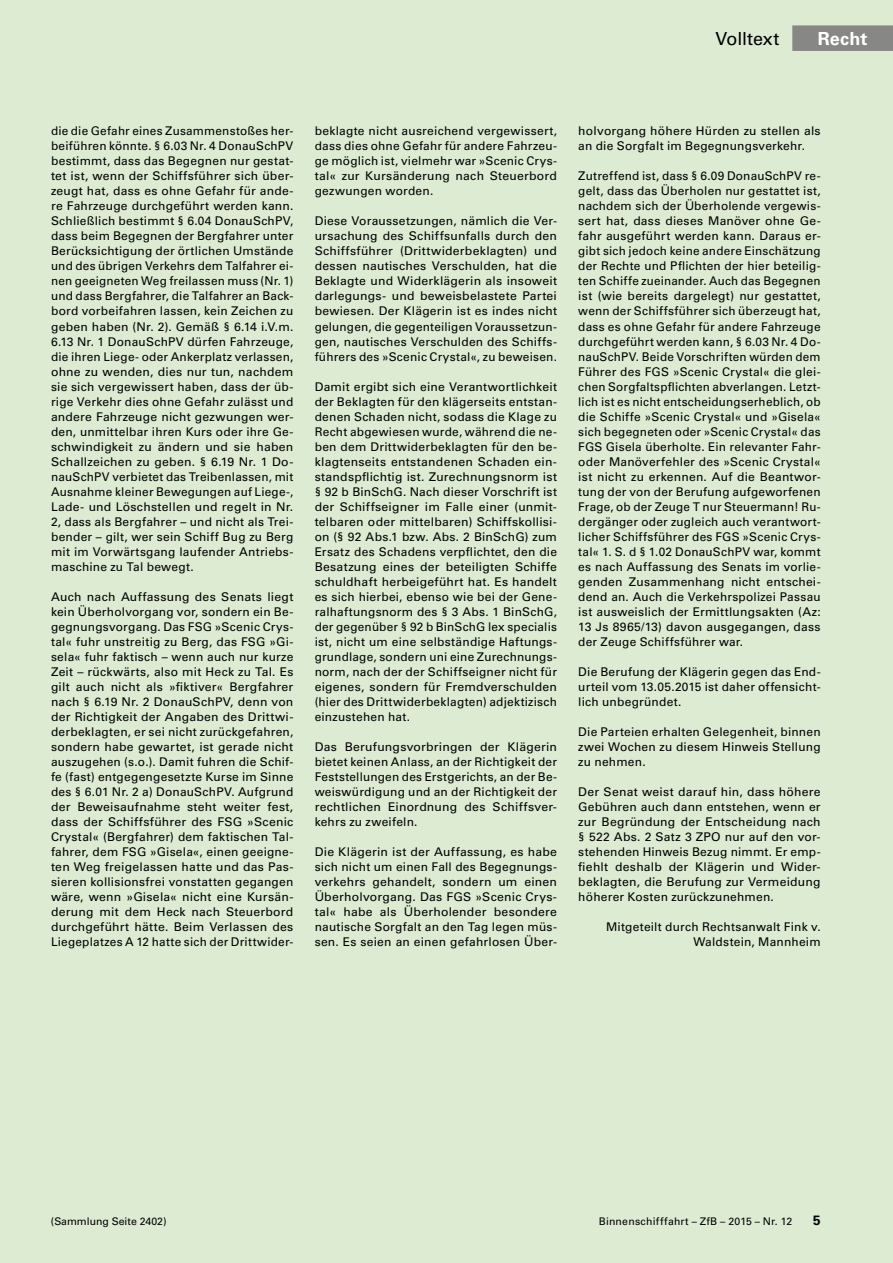
<style>
.page{position:relative;width:893px;height:1263px;background:#dcebd1}
.page>*{position:absolute;margin:0;border:0;box-sizing:border-box;transform-origin:0 0}
.t1{font:18px "Univers LT Std";letter-spacing:-.005em;color:#000}
.t2{font:700 18px "Univers LT Std";letter-spacing:.01em;color:#fff}
.t3{font:700 13.5px "Univers LT Std";color:#000}
.t4{font:12px/15px "Univers LT Std";letter-spacing:.015em;color:#000;text-align:justify}
.t5{font:10.5px "Univers LT Std";letter-spacing:.01em;color:#000}
</style>
<div class="page">
<div style="left:792px;top:25px;width:101px;height:26px;background:#878786"></div>
<h1 class="t1" style="left:715px;top:28px;width:66px">Volltext</h1>
<h1 class="t2" style="left:818px;top:28px;width:51px">Recht</h1>
<p class="t4" style="left:51px;top:124px;width:244px">die die Gefahr eines Zusammenstoßes her&shy;beiführen könnte. § 6.03 Nr. 4 DonauSchPV bestimmt, dass das Begegnen nur gestat&shy;tet ist, wenn der Schiffsführer sich über&shy;zeugt hat, dass es ohne Gefahr für ande&shy;re Fahrzeuge durchgeführt werden kann.<br>Schließlich bestimmt § 6.04 DonauSchPV, dass beim Begegnen der Bergfahrer unter Berücksichtigung der örtlichen Umstände und des übrigen Verkehrs dem Talfahrer ei&shy;nen geeigneten Weg freilassen muss (Nr. 1) und dass Bergfahrer, die Talfahrer an Back&shy;bord vorbeifahren lassen, kein Zeichen zu geben haben (Nr. 2). Gemäß § 6.14 i.V.m.<br>6.13 Nr. 1 DonauSchPV dürfen Fahrzeuge, die ihren Liege- oder Ankerplatz verlassen, ohne zu wenden, dies nur tun, nachdem sie sich vergewissert haben, dass der üb&shy;rige Verkehr dies ohne Gefahr zulässt und andere Fahrzeuge nicht gezwungen wer&shy;den, unmittelbar ihren Kurs oder ihre Ge&shy;schwindigkeit zu ändern und sie haben Schallzeichen zu geben. § 6.19 Nr. 1 Do&shy;nauSchPV verbietet das Treibenlassen, mit Ausnahme kleiner Bewegungen auf Liege-, Lade- und Löschstellen und regelt in Nr.<br>2, dass als Bergfahrer – und nicht als Trei&shy;bender – gilt, wer sein Schiff Bug zu Berg mit im Vorwärtsgang laufender Antriebs&shy;maschine zu Tal bewegt.</p>
<p class="t4" style="left:51px;top:589px;width:244px">Auch nach Auffassung des Senats liegt kein Überholvorgang vor, sondern ein Be&shy;gegnungsvorgang. Das FSG »Scenic Crys&shy;tal« fuhr unstreitig zu Berg, das FSG »Gi&shy;sela« fuhr faktisch – wenn auch nur kurze Zeit – rückwärts, also mit Heck zu Tal. Es gilt auch nicht als »fiktiver« Bergfahrer nach § 6.19 Nr. 2 DonauSchPV, denn von der Richtigkeit der Angaben des Drittwi&shy;derbeklagten, er sei nicht zurückgefahren, sondern habe gewartet, ist gerade nicht auszugehen (s.o.). Damit fuhren die Schif&shy;fe (fast) entgegengesetzte Kurse im Sinne des § 6.01 Nr. 2 a) DonauSchPV. Aufgrund der Beweisaufnahme steht weiter fest, dass der Schiffsführer des FSG »Scenic Crystal« (Bergfahrer) dem faktischen Tal&shy;fahrer, dem FSG »Gisela«, einen geeigne&shy;ten Weg freigelassen hatte und das Pas&shy;sieren kollisionsfrei vonstatten gegangen wäre, wenn »Gisela« nicht eine Kursän&shy;derung mit dem Heck nach Steuerbord durchgeführt hätte. Beim Verlassen des Liegeplatzes A 12 hatte sich der Drittwider-</p>
<p class="t4" style="left:315px;top:124px;width:244px">beklagte nicht ausreichend vergewissert, dass dies ohne Gefahr für andere Fahrzeu&shy;ge möglich ist, vielmehr war »Scenic Crys&shy;tal« zur Kursänderung nach Steuerbord gezwungen worden.</p>
<p class="t4" style="left:315px;top:214px;width:244px">Diese Voraussetzungen, nämlich die Ver&shy;ursachung des Schiffsunfalls durch den Schiffsführer (Drittwiderbeklagten) und dessen nautisches Verschulden, hat die Beklagte und Widerklägerin als insoweit darlegungs- und beweisbelastete Partei bewiesen. Der Klägerin ist es indes nicht gelungen, die gegenteiligen Voraussetzun&shy;gen, nautisches Verschulden des Schiffs&shy;führers des »Scenic Crystal«, zu beweisen.</p>
<p class="t4" style="left:315px;top:379px;width:244px">Damit ergibt sich eine Verantwortlichkeit der Beklagten für den klägerseits entstan&shy;denen Schaden nicht, sodass die Klage zu Recht abgewiesen wurde, während die ne&shy;ben dem Drittwiderbeklagten für den be&shy;klagtenseits entstandenen Schaden ein&shy;standspflichtig ist. Zurechnungsnorm ist § 92 b BinSchG. Nach dieser Vorschrift ist der Schiffseigner im Falle einer (unmit&shy;telbaren oder mittelbaren) Schiffskollisi&shy;on (§ 92 Abs.1 bzw. Abs. 2 BinSchG) zum Ersatz des Schadens verpflichtet, den die Besatzung eines der beteiligten Schiffe schuldhaft herbeigeführt hat. Es handelt es sich hierbei, ebenso wie bei der Gene&shy;ralhaftungsnorm des § 3 Abs. 1 BinSchG, der gegenüber § 92 b BinSchG lex specialis ist, nicht um eine selbständige Haftungs&shy;grundlage, sondern uni eine Zurechnungs&shy;norm, nach der der Schiffseigner nicht für eigenes, sondern für Fremdverschulden (hier des Drittwiderbeklagten) adjektizisch einzustehen hat.</p>
<p class="t4" style="left:315px;top:739px;width:244px">Das Berufungsvorbringen der Klägerin bietet keinen Anlass, an der Richtigkeit der Feststellungen des Erstgerichts, an der Be&shy;weiswürdigung und an der Richtigkeit der rechtlichen Einordnung des Schiffsver&shy;kehrs zu zweifeln.</p>
<p class="t4" style="left:315px;top:844px;width:244px">Die Klägerin ist der Auffassung, es habe sich nicht um einen Fall des Begegnungs&shy;verkehrs gehandelt, sondern um einen Überholvorgang. Das FGS »Scenic Crys&shy;tal« habe als Überholender besondere nautische Sorgfalt an den Tag legen müs&shy;sen. Es seien an einen gefahrlosen Über-</p>
<p class="t4" style="left:578px;top:124px;width:244px">holvorgang höhere Hürden zu stellen als an die Sorgfalt im Begegnungsverkehr.</p>
<p class="t4" style="left:578px;top:169px;width:244px">Zutreffend ist, dass § 6.09 DonauSchPV re&shy;gelt, dass das Überholen nur gestattet ist, nachdem sich der Überholende vergewis&shy;sert hat, dass dieses Manöver ohne Ge&shy;fahr ausgeführt werden kann. Daraus er&shy;gibt sich jedoch keine andere Einschätzung der Rechte und Pflichten der hier beteilig&shy;ten Schiffe zueinander. Auch das Begegnen ist (wie bereits dargelegt) nur gestattet, wenn der Schiffsführer sich überzeugt hat, dass es ohne Gefahr für andere Fahrzeuge durchgeführt werden kann, § 6.03 Nr. 4 Do&shy;nauSchPV. Beide Vorschriften würden dem Führer des FGS »Scenic Crystal« die glei&shy;chen Sorgfaltspflichten abverlangen. Letzt&shy;lich ist es nicht entscheidungserheblich, ob die Schiffe »Scenic Crystal« und »Gisela« sich begegneten oder »Scenic Crystal« das FGS Gisela überholte. Ein relevanter Fahr&shy;oder Manöverfehler des »Scenic Crystal« ist nicht zu erkennen. Auf die Beantwor&shy;tung der von der Berufung aufgeworfenen Frage, ob der Zeuge T nur Steuermann! Ru&shy;dergänger oder zugleich auch verantwort&shy;licher Schiffsführer des FGS »Scenic Crys&shy;tal« 1. S. d § 1.02 DonauSchPV war, kommt es nach Auffassung des Senats im vorlie&shy;genden Zusammenhang nicht entschei&shy;dend an. Auch die Verkehrspolizei Passau ist ausweislich der Ermittlungsakten (Az:<br>13 Js 8965/13) davon ausgegangen, dass der Zeuge Schiffsführer war.</p>
<p class="t4" style="left:578px;top:664px;width:244px">Die Berufung der Klägerin gegen das End&shy;urteil vom 13.05.2015 ist daher offensicht&shy;lich unbegründet.</p>
<p class="t4" style="left:578px;top:724px;width:244px">Die Parteien erhalten Gelegenheit, binnen zwei Wochen zu diesem Hinweis Stellung zu nehmen.</p>
<p class="t4" style="left:578px;top:784px;width:244px">Der Senat weist darauf hin, dass höhere Gebühren auch dann entstehen, wenn er zur Begründung der Entscheidung nach § 522 Abs. 2 Satz 3 ZPO nur auf den vor&shy;stehenden Hinweis Bezug nimmt. Er emp&shy;fiehlt deshalb der Klägerin und Wider&shy;beklagten, die Berufung zur Vermeidung höherer Kosten zurückzunehmen.</p>
<p class="t4" style="left:606px;top:919px;width:216px;text-align:right">Mitgeteilt durch Rechtsanwalt Fink v.<br>Waldstein, Mannheim</p>
<p class="t5" style="left:51px;top:1215px;width:117px">(Sammlung Seite 2402)</p>
<p class="t5" style="left:599px;top:1215px;width:195px">Binnenschifffahrt – ZfB – 2015 – Nr. 12</p>
<p class="t3" style="left:813px;top:1212px;width:9px">5</p>
</div>
